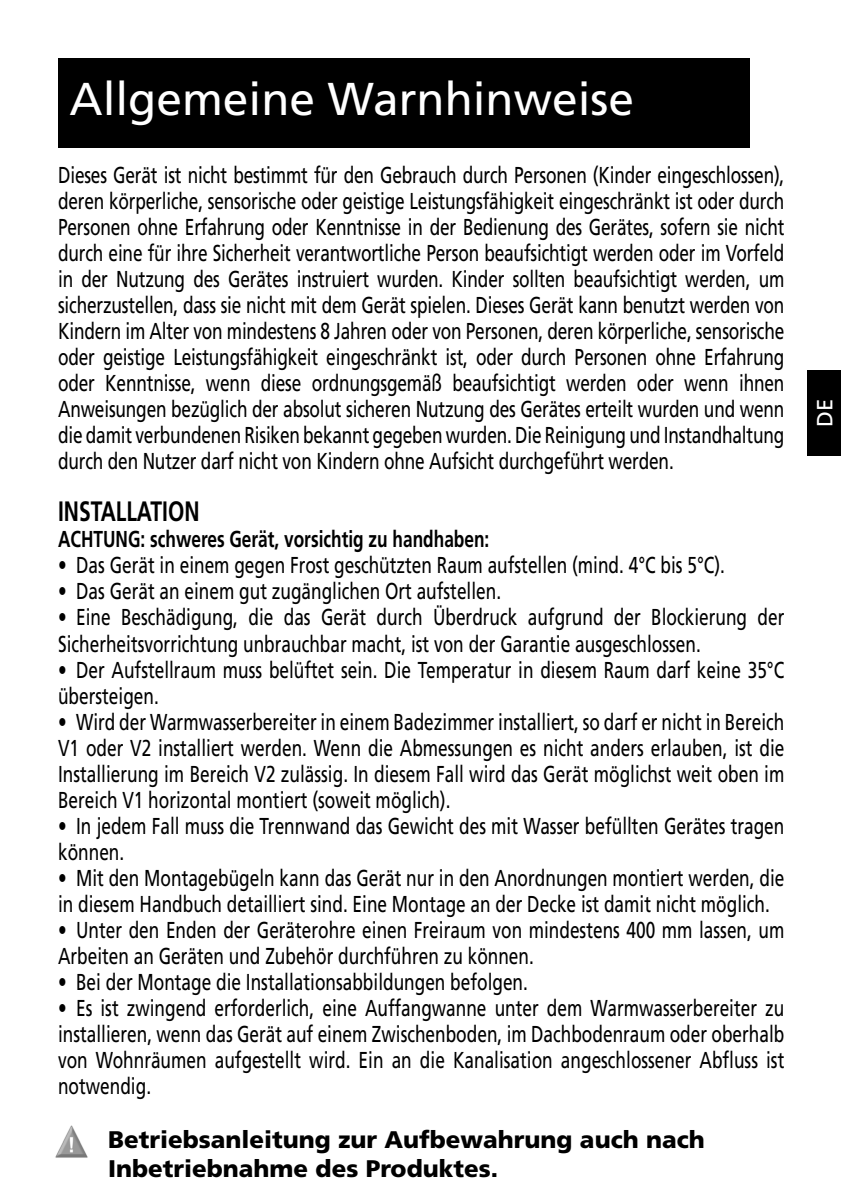
<style>
.page{position:relative;width:841px;height:1192px;background:#fff}
.page>*{position:absolute;margin:0;border:0;box-sizing:border-box;transform-origin:0 0}
.t1{font:46px "Frutiger LT Std";color:#fff}
.t2{font:700 28px "Frutiger LT Std";color:#000;scale:.75 1}
.t3{font:900 24px/28.8px "Frutiger LT Std";color:#000}
.t4{font:23px/26px "Frutiger LT Std";color:#000;scale:.75 1}
.t5{font:700 23px "Frutiger LT Std";color:#000;scale:.75 1}
.t6{font:22px "Frutiger LT Std";color:#fff}
</style>
<div class="page">
<div style="left:58px;top:58px;width:691px;height:90px;background:#000"></div>
<img style="left:55px;top:1125px;width:33px;height:33px">
<div style="left:806px;top:370px;width:34px;height:85px;background:#000"></div>
<h1 class="t1" style="left:69px;top:81px;width:566px">Allgemeine Warnhinweise</h1>
<p class="t4" style="left:58px;top:164px;width:969px;text-align:justify">Dieses Gerät ist nicht bestimmt für den Gebrauch durch Personen (Kinder eingeschlossen), deren körperliche, sensorische oder geistige Leistungsfähigkeit eingeschränkt ist oder durch Personen ohne Erfahrung oder Kenntnisse in der Bedienung des Gerätes, sofern sie nicht durch eine für ihre Sicherheit verantwortliche Person beaufsichtigt werden oder im Vorfeld in der Nutzung des Gerätes instruiert wurden. Kinder sollten beaufsichtigt werden, um sicherzustellen, dass sie nicht mit dem Gerät spielen. Dieses Gerät kann benutzt werden von Kindern im Alter von mindestens 8 Jahren oder von Personen, deren körperliche, sensorische oder geistige Leistungsfähigkeit eingeschränkt ist, oder durch Personen ohne Erfahrung oder Kenntnisse, wenn diese ordnungsgemäß beaufsichtigt werden oder wenn ihnen Anweisungen bezüglich der absolut sicheren Nutzung des Gerätes erteilt wurden und wenn die damit verbundenen Risiken bekannt gegeben wurden. Die Reinigung und Instandhaltung durch den Nutzer darf nicht von Kindern ohne Aufsicht durchgeführt werden.</p>
<p class="t2" style="left:58px;top:500px;width:190px">INSTALLATION</p>
<p class="t5" style="left:58px;top:530px;width:576px">ACHTUNG: schweres Gerät, vorsichtig zu handhaben:</p>
<p class="t4" style="left:58px;top:554px;width:890px">• Das Gerät in einem gegen Frost geschützten Raum aufstellen (mind. 4°C bis 5°C).</p>
<p class="t4" style="left:58px;top:580px;width:592px">• Das Gerät an einem gut zugänglichen Ort aufstellen.</p>
<p class="t4" style="left:58px;top:606px;width:969px">• Eine Beschädigung, die das Gerät durch Überdruck aufgrund der Blockierung der<br>Sicherheitsvorrichtung unbrauchbar macht, ist von der Garantie ausgeschlossen.</p>
<p class="t4" style="left:58px;top:658px;width:969px">• Der Aufstellraum muss belüftet sein. Die Temperatur in diesem Raum darf keine 35°C übersteigen.</p>
<p class="t4" style="left:58px;top:710px;width:969px;text-align:justify">• Wird der Warmwasserbereiter in einem Badezimmer installiert, so darf er nicht in Bereich V1 oder V2 installiert werden. Wenn die Abmessungen es nicht anders erlauben, ist die Installierung im Bereich V2 zulässig. In diesem Fall wird das Gerät möglichst weit oben im Bereich V1 horizontal montiert (soweit möglich).</p>
<p class="t4" style="left:58px;top:814px;width:969px">• In jedem Fall muss die Trennwand das Gewicht des mit Wasser befüllten Gerätes tragen können.</p>
<p class="t4" style="left:58px;top:866px;width:969px">• Mit den Montagebügeln kann das Gerät nur in den Anordnungen montiert werden, die in diesem Handbuch detailliert sind. Eine Montage an der Decke ist damit nicht möglich.</p>
<p class="t4" style="left:58px;top:918px;width:969px">• Unter den Enden der Geräterohre einen Freiraum von mindestens 400 mm lassen, um<br>Arbeiten an Geräten und Zubehör durchführen zu können.</p>
<p class="t4" style="left:58px;top:970px;width:627px">• Bei der Montage die Installationsabbildungen befolgen.</p>
<p class="t4" style="left:58px;top:996px;width:969px;text-align:justify">• Es ist zwingend erforderlich, eine Auffangwanne unter dem Warmwasserbereiter zu installieren, wenn das Gerät auf einem Zwischenboden, im Dachbodenraum oder oberhalb von Wohnräumen aufgestellt wird. Ein an die Kanalisation angeschlossener Abfluss ist notwendig.</p>
<p class="t3" style="left:108px;top:1127px;width:598px">Betriebsanleitung zur Aufbewahrung auch nach<br>Inbetriebnahme des Produktes.</p>
<p class="t6" style="left:815px;top:426px;width:30px;rotate:-90deg">DE</p>
</div>
